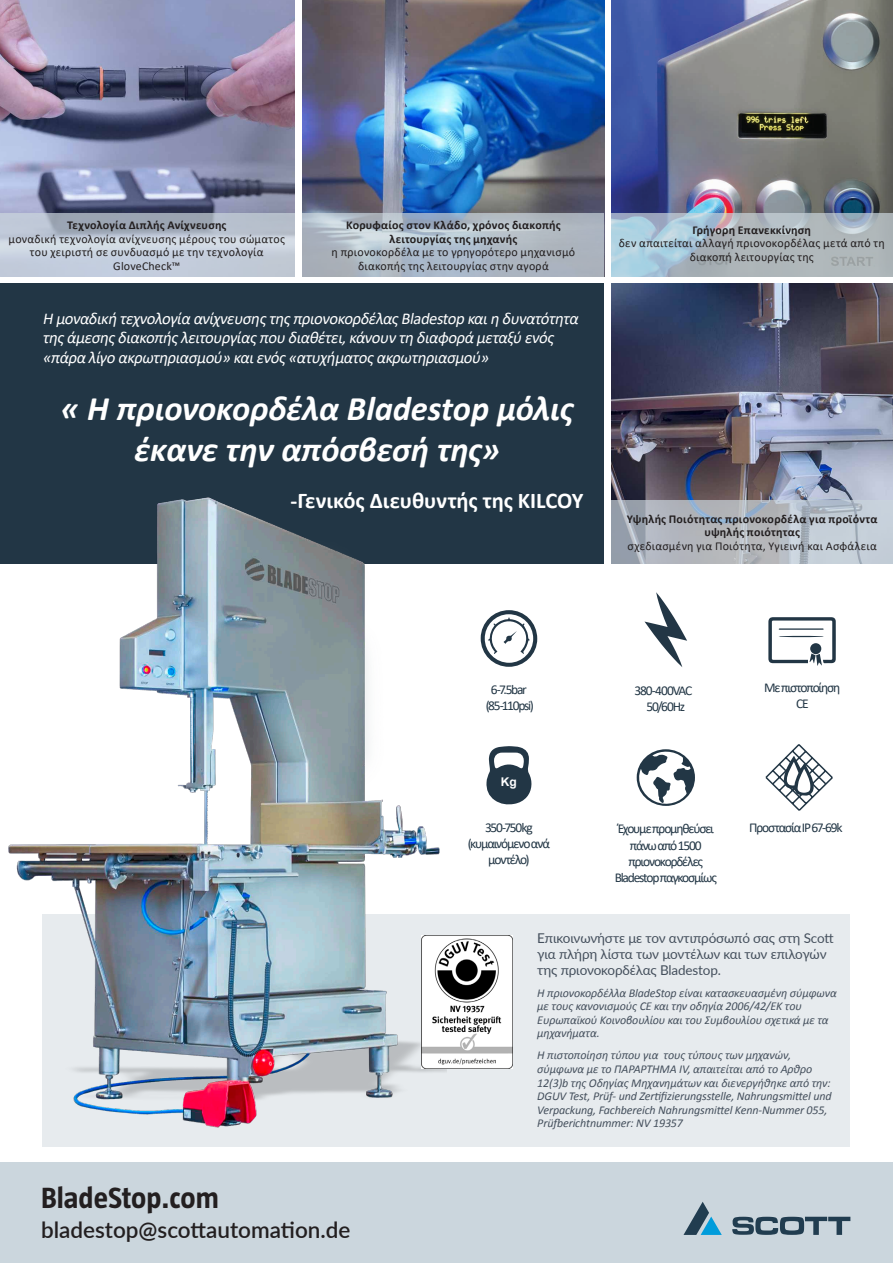
<style>
.page{position:relative;width:893px;height:1263px;background:#fff}
.page>*{position:absolute;margin:0;border:0;box-sizing:border-box;transform-origin:0 0}
.t1{font:italic 700 34.5px/40.5px "Calibri";letter-spacing:-.005em;color:#fff;text-align:center}
.BODY{font:700 30px "Taz";color:#231f20}
.BODY-2{font:600 22.5px "Lato";color:#231f20}
.t2{font:700 22.5px "Calibri";letter-spacing:-.005em;color:#fff}
.BODY-3{font:italic 16.5px/19.8px "Calibri";color:#fff}
.t3{font:13.5px/16.2px "Calibri";letter-spacing:-.09em;color:#223645;text-align:center}
.t4{font:13.5px/16.2px "Lato";letter-spacing:-.01em;color:#444f5c}
.t5{font:italic 12px/13.5px "Calibri";letter-spacing:-.01em;color:#444f5c}
.t6{font:12px/13.5px "Calibri";letter-spacing:.015em;color:#231f20;text-align:center}
.t7{font:700 12px/13.5px "Calibri";letter-spacing:.015em;color:#231f20;text-align:center}
.t8{font:700 12px "Arial";color:#fff}
</style>
<div class="page">
<img style="left:611px;top:0;width:282px;height:213px">
<div style="left:43px;top:914px;width:807px;height:233px;background:#e7ebee"></div>
<div style="left:0;top:284px;width:603px;height:280px;background:#223645"></div>
<img style="left:303px;top:0;width:301px;height:213px">
<img style="left:0;top:0;width:294px;height:213px">
<svg style="left:0;top:213px;width:294px;height:64px;background:#bdc6d4"></svg>
<svg style="left:303px;top:213px;width:301px;height:64px;background:#afbac6"></svg>
<img style="left:611px;top:284px;width:282px;height:216px">
<svg style="left:480px;top:610px;width:57px;height:57px"></svg>
<svg style="left:644px;top:592px;width:43px;height:75px"></svg>
<svg style="left:486px;top:746px;width:46px;height:59px"></svg>
<div style="left:496px;top:777px;width:26px;height:19px;background:#223645"></div>
<svg style="left:636px;top:749px;width:59px;height:57px"></svg>
<svg style="left:768px;top:617px;width:68px;height:49px"></svg>
<svg style="left:765px;top:744px;width:68px;height:67px"></svg>
<svg style="left:611px;top:213px;width:282px;height:64px;background:#acbbc4"></svg>
<svg style="left:611px;top:500px;width:282px;height:64px;background:#b4bbc4"></svg>
<div style="left:0;top:1162px;width:893px;height:101px;background:#cbd6dd"></div>
<svg style="left:683px;top:1202px;width:39px;height:33px"></svg>
<svg style="left:732px;top:1217px;width:118px;height:18px"></svg>
<img style="left:8px;top:497px;width:439px;height:643px">
<img style="left:422px;top:935px;width:91px;height:133px">
<p class="t7" style="left:67px;top:218px;width:161px">Τεχνολογία Διπλής Ανίχνευσης</p>
<p class="t6" style="left:9px;top:231px;width:278px">μοναδική τεχνολογία ανίχνευσης μέρους του σώματος του χειριστή σε συνδυασμό με την τεχνολογία<br>GloveCheck™</p>
<p class="t7" style="left:346px;top:218px;width:216px">Κορυφαίος στον Κλάδο, χρόνος διακοπής λειτουργίας της μηχανής</p>
<p class="t6" style="left:332px;top:245px;width:245px">η πριονοκορδέλα με το γρηγορότερο μηχανισμό διακοπής της λειτουργίας στην αγορά</p>
<p class="BODY-3" style="left:43px;top:308px;width:541px">Η μοναδική τεχνολογία ανίχνευσηςτηςπριονοκορδέλαςBladestop καιη δυνατότητα τηςάμεσηςδιακοπήςλειτουργίαςπου διαθέτει,κάνουντη διαφορά μεταξύ ενός «πάρα λίγο ακρωτηριασμού» καιενός«ατυχήματοςακρωτηριασμού»</p>
<p class="t1" style="left:61px;top:387px;width:514px">« Η πριονοκορδέλα Bladestop μόλις έκανε την απόσβεσή της»</p>
<p class="t2" style="left:290px;top:484px;width:295px">-Γενικός Διευθυντής της KILCOY</p>
<p class="t7" style="left:692px;top:222px;width:120px">Γρήγορη Επανεκκίνηση</p>
<p class="t6" style="left:619px;top:236px;width:267px">δεν απαιτείται αλλαγή πριονοκορδέλας μετά από τη διακοπή λειτουργίας της</p>
<p class="t7" style="left:627px;top:512px;width:252px">Υψηλής Ποιότητας πριονοκορδέλα για προϊόντα υψηλής ποιότητας</p>
<p class="t6" style="left:627px;top:539px;width:251px">σχεδιασμένη για Ποιότητα, Υγιεινή και Ασφάλεια</p>
<p class="t3" style="left:486px;top:681px;width:50px">6-7.5bar (85-110psi)</p>
<p class="t3" style="left:634px;top:682px;width:59px">380-400VAC<br>50/60Hz</p>
<p class="t3" style="left:764px;top:679px;width:78px">Με πιστοποίηση<br>CE</p>
<p class="t8" style="left:501px;top:774px;width:17px">Kg</p>
<p class="t3" style="left:468px;top:819px;width:84px">350-750kg (κυμαινόμενο ανά μοντέλο)</p>
<p class="t3" style="left:615px;top:820px;width:104px">Έχουμε προμηθεύσει πάνω από 1500 πριονοκορδέλες<br>Bladestop παγκοσμίως</p>
<p class="t3" style="left:749px;top:819px;width:95px">Προστασία IP 67-69k</p>
<p class="BODY" style="left:41px;top:1180px;width:179px">BladeStop.com</p>
<p class="BODY-2" style="left:41px;top:1213px;width:311px">bladestop@scottautomation.de</p>
<p class="t4" style="left:537px;top:929px;width:298px">Επικοινωνήστε με τον αντιπρόσωπό σας στη Scott για πλήρη λίστα των μοντέλων και των επιλογών της πριονοκορδέλας Bladestop.</p>
<p class="t5" style="left:537px;top:986px;width:301px">Η πριονοκορδέλλα BladeStop είναι κατασκευασμένη σύμφωνα με τους κανονισμούς CE και την οδηγία 2006/42/ΕΚ του Ευρωπαϊκού Κοινοβουλίου και του Συμβουλίου σχετικά με τα μηχανήματα.</p>
<p class="t5" style="left:537px;top:1048px;width:296px">Η πιστοποίηση τύπου για τους τύπους των μηχανών, σύμφωνα με το ΠΑΡΑΡΤΗΜΑ IV, απαιτείται από το Άρθρο 12(3)b της Οδηγίας Μηχανημάτων και διενεργήθηκε από την:<br>DGUV Test, Prüf- und Zertifizierungsstelle, Nahrungsmittel und Verpackung, Fachbereich Nahrungsmittel Kenn-Nummer 055, Prüfberichtnummer: NV 19357</p>
</div>
